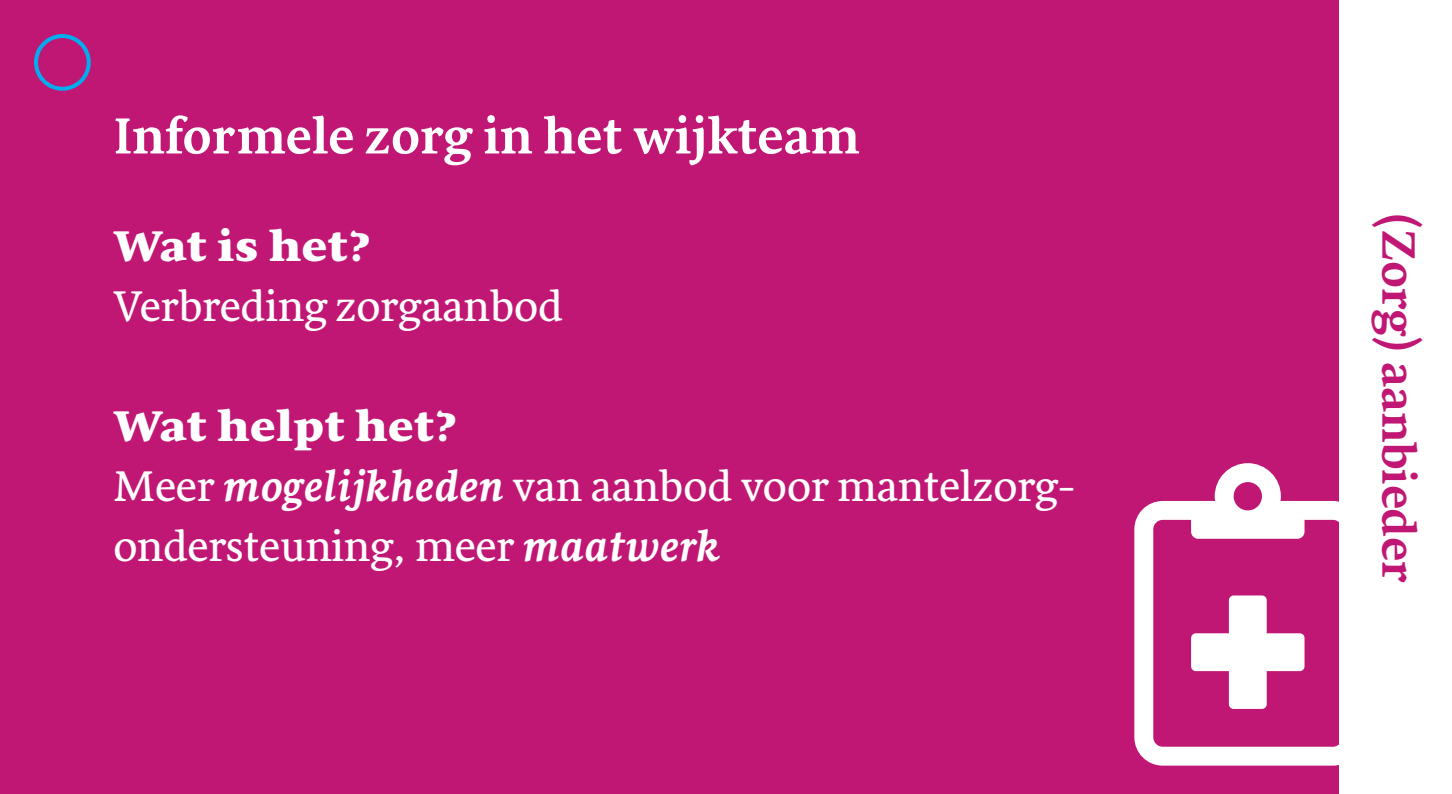
<style>
.page{position:relative;width:1452px;height:794px;background:#fff}
.page>*{position:absolute;margin:0;border:0;box-sizing:border-box;transform-origin:0 0}
.t1{font:700 52px "Sirba";color:#fff}
.t2{font:700 48px "Sirba";letter-spacing:-.005em;color:#c11774}
.t3{font:44px/60px "Sirba";color:#fff}
.t4{font:44px "Sirba Bl";color:#fff}
.s1{font-weight:700;font-style:italic}
</style>
<div class="page">
<div style="left:0;top:0;width:1338px;height:794px;background:#c11774"></div>
<svg style="left:1134px;top:463px;width:205px;height:302px"></svg>
<div style="left:34px;top:34px;width:57px;height:57px;border:4px solid #00aeef;border-radius:50%"></div>
<p class="t1" style="left:113px;top:95px;width:747px">Informele zorg in het wijkteam</p>
<p class="t4" style="left:113px;top:209px;width:259px">Wat is het?</p>
<p class="t3" style="left:113px;top:278px;width:451px">Verbreding zorgaanbod</p>
<p class="t4" style="left:113px;top:389px;width:345px">Wat helpt het?</p>
<p class="t3" style="left:113px;top:458px;width:962px">Meer <span class="s1">mogelijkheden</span> van aanbod voor mantelzorg&shy;ondersteuning, meer <span class="s1">maatwerk</span></p>
<p class="t2" style="left:1435px;top:212px;width:372px;rotate:90deg">(Zorg) aanbieder</p>
</div>
